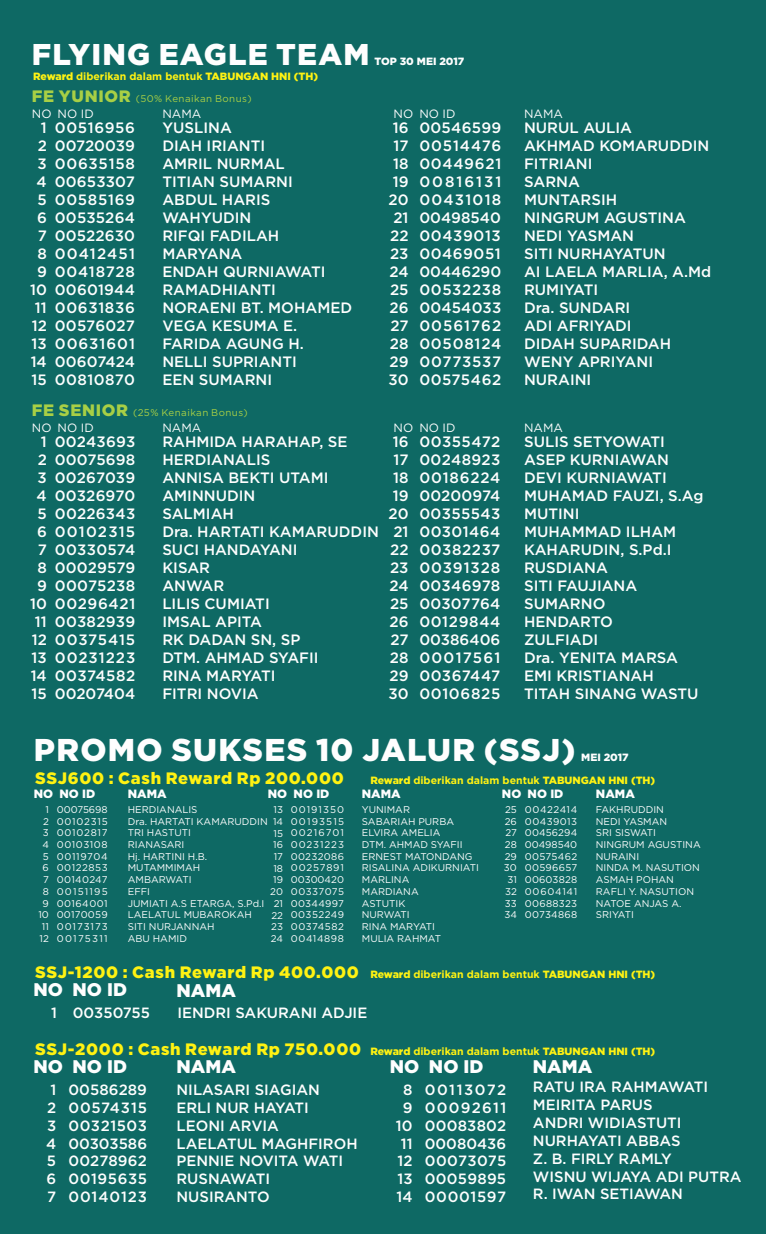
<style>
.page{position:relative;width:766px;height:1234px;background:#fff}
.page>*{position:absolute;margin:0;border:0;box-sizing:border-box;transform-origin:0 0}
.t1{font:900 31.5px "Gotham";letter-spacing:.04em;color:#fefefe}
.t2{font:900 30px "Gotham";letter-spacing:.04em;color:#fefefe}
.t3{font:900 18.3px "Gotham";color:#fefefe}
.t4{font:900 16.5px "Gotham";letter-spacing:.04em;color:#fff212}
.t5{font:500 15px/18px "Gotham";color:#fefefe;text-align:justify}
.t6{font:500 14.85px/17.9px "Gotham";color:#fefefe;text-align:justify}
.t7{font:12px "Gotham";color:#fefefe}
.t8{font:900 12px "Gotham";color:#fefefe}
.t9{font:900 10.5px/22.6px "Gotham";color:#fff212}
.t10{font:900 10.5px "Gotham";color:#fefefe}
.t11{font:9.75px/11.7px "Gotham";color:#fefefe}
.t12{font:9.75px "Gotham";letter-spacing:.045em;color:#a8cf45}
.s1{font-weight:700}
.s2{font-weight:900;font-size:16.5px}
.s3{color:#fefefe}
.s4{font-size:10.5px}
.s5{font-weight:700;font-size:10.5px}
</style>
<div class="page">
<div style="left:0;top:0;width:765px;height:1233px;background:#0e6964"></div>
<h2 class="t2" style="left:32px;top:41px;width:339px">FLYING EAGLE TEAM</h2>
<p class="t10" style="left:374px;top:57px;width:91px">TOP 30 MEI 2017</p>
<p class="t9" style="left:33px;top:66px;width:286px">Reward <span class="s1">diberikan dalam bentuk</span> TABUNGAN HNI (TH)</p>
<p class="t7" style="left:32px;top:109px;width:21px">NO</p>
<p class="t12" style="left:32px;top:94px;width:221px"><span class="s2">FE YUNIOR</span> (50% Kenaikan Bonus)</p>
<p class="t7" style="left:58px;top:109px;width:38px">NO ID</p>
<p class="t7" style="left:162px;top:109px;width:40px">NAMA</p>
<p class="t7" style="left:393px;top:109px;width:63px">NO NO ID</p>
<p class="t7" style="left:524px;top:109px;width:40px">NAMA</p>
<p class="t5" style="left:419px;top:119px;width:83px">00546599<br>00514476<br>00449621<br>00816131<br>00431018<br>00498540<br>00439013<br>00469051<br>00446290<br>00532238<br>00454033<br>00561762<br>00508124<br>00773537<br>00575462</p>
<p class="t5" style="left:55px;top:119px;width:82px">00516956<br>00720039<br>00635158<br>00653307<br>00585169<br>00535264<br>00522630<br>00412451<br>00418728<br>00601944<br>00631836<br>00576027<br>00631601<br>00607424<br>00810870</p>
<p class="t5" style="left:162px;top:119px;width:191px;text-align:left">YUSLINA<br>DIAH IRIANTI<br>AMRIL NURMAL<br>TITIAN SUMARNI<br>ABDUL HARIS<br>WAHYUDIN<br>RIFQI FADILAH<br>MARYANA<br>ENDAH QURNIAWATI<br>RAMADHIANTI<br>NORAENI BT. MOHAMED<br>VEGA KESUMA E.<br>FARIDA AGUNG H.<br>NELLI SUPRIANTI<br>EEN SUMARNI</p>
<p class="t5" style="left:524px;top:119px;width:189px;text-align:left">NURUL AULIA<br>AKHMAD KOMARUDDIN<br>FITRIANI<br>SARNA<br>MUNTARSIH<br>NINGRUM AGUSTINA<br>NEDI YASMAN<br>SITI NURHAYATUN<br>AI LAELA MARLIA, A.Md<br>RUMIYATI<br>Dra. SUNDARI<br>ADI AFRIYADI<br>DIDAH SUPARIDAH<br>WENY APRIYANI<br>NURAINI</p>
<p class="t5" style="left:388px;top:119px;width:22px;text-align:center">16<br>17<br>18<br>19<br>20<br>21<br>22<br>23<br>24<br>25<br>26<br>27<br>28<br>29<br>30</p>
<p class="t5" style="left:30px;top:119px;width:18px;text-align:right">1<br>2<br>3<br>4<br>5<br>6<br>7<br>8<br>9<br>10<br>11<br>12<br>13<br>14<br>15</p>
<p class="t12" style="left:32px;top:407px;width:217px"><span class="s2">FE SENIOR</span> (25% Kenaikan Bonus)</p>
<p class="t7" style="left:32px;top:422px;width:21px">NO</p>
<p class="t7" style="left:58px;top:422px;width:38px">NO ID</p>
<p class="t7" style="left:162px;top:422px;width:40px">NAMA</p>
<p class="t7" style="left:393px;top:422px;width:63px">NO NO ID</p>
<p class="t7" style="left:524px;top:422px;width:40px">NAMA</p>
<p class="t5" style="left:419px;top:433px;width:83px">00355472<br>00248923<br>00186224<br>00200974<br>00355543<br>00301464<br>00382237<br>00391328<br>00346978<br>00307764<br>00129844<br>00386406<br>00017561<br>00367447<br>00106825</p>
<p class="t5" style="left:55px;top:433px;width:82px">00243693<br>00075698<br>00267039<br>00326970<br>00226343<br>00102315<br>00330574<br>00029579<br>00075238<br>00296421<br>00382939<br>00375415<br>00231223<br>00374582<br>00207404</p>
<p class="t5" style="left:162px;top:433px;width:218px;text-align:left">RAHMIDA HARAHAP, SE<br>HERDIANALIS<br>ANNISA BEKTI UTAMI<br>AMINNUDIN<br>SALMIAH<br>Dra. HARTATI KAMARUDDIN<br>SUCI HANDAYANI<br>KISAR<br>ANWAR<br>LILIS CUMIATI<br>IMSAL APITA<br>RK DADAN SN, SP<br>DTM. AHMAD SYAFII<br>RINA MARYATI<br>FITRI NOVIA</p>
<p class="t5" style="left:524px;top:433px;width:181px;text-align:left">SULIS SETYOWATI<br>ASEP KURNIAWAN<br>DEVI KURNIAWATI<br>MUHAMAD FAUZI, S.Ag<br>MUTINI<br>MUHAMMAD ILHAM<br>KAHARUDIN, S.Pd.I<br>RUSDIANA<br>SITI FAUJIANA<br>SUMARNO<br>HENDARTO<br>ZULFIADI<br>Dra. YENITA MARSA<br>EMI KRISTIANAH<br>TITAH SINANG WASTU</p>
<p class="t5" style="left:388px;top:433px;width:22px;text-align:center">16<br>17<br>18<br>19<br>20<br>21<br>22<br>23<br>24<br>25<br>26<br>27<br>28<br>29<br>30</p>
<p class="t5" style="left:30px;top:433px;width:18px;text-align:right">1<br>2<br>3<br>4<br>5<br>6<br>7<br>8<br>9<br>10<br>11<br>12<br>13<br>14<br>15</p>
<h1 class="t1" style="left:34px;top:735px;width:543px">PROMO SUKSES 10 JALUR (SSJ)</h1>
<p class="t9" style="left:370px;top:746px;width:286px;text-indent:211px"><span class="s3">MEI 2017<br></span>Reward <span class="s1">diberikan dalam bentuk</span> TABUNGAN HNI (TH)</p>
<p class="t4" style="left:35px;top:770px;width:310px">SSJ600 : Cash Reward Rp 200.000</p>
<p class="t8" style="left:34px;top:788px;width:21px">NO</p>
<p class="t8" style="left:59px;top:788px;width:37px">NO ID</p>
<p class="t11" style="left:57px;top:803px;width:52px;text-align:justify">00075698<br>00102315<br>00102817<br>00103108<br>00119704<br>00122853<br>00140247<br>00151195<br>00164001<br>00170059<br>00173173<br>00175311</p>
<p class="t11" style="left:38px;top:804px;width:12px;text-align:right">1<br>2<br>3<br>4<br>5<br>6<br>7<br>8<br>9<br>10<br>11<br>12</p>
<p class="t8" style="left:128px;top:788px;width:40px">NAMA</p>
<p class="t8" style="left:268px;top:788px;width:21px">NO</p>
<p class="t11" style="left:128px;top:803px;width:141px">HERDIANALIS<br>Dra. HARTATI KAMARUDDIN<br>TRI HASTUTI<br>RIANASARI<br>Hj. HARTINI H.B.<br>MUTAMMIMAH<br>AMBARWATI<br>EFFI<br>JUMIATI A.S ETARGA, S.Pd.I<br>LAELATUL MUBAROKAH<br>SITI NURJANNAH<br>ABU HAMID</p>
<p class="t8" style="left:293px;top:788px;width:37px">NO ID</p>
<p class="t8" style="left:362px;top:788px;width:40px">NAMA</p>
<p class="t11" style="left:291px;top:803px;width:55px;text-align:justify">00191350<br>00193515<br>00216701<br>00231223<br>00232086<br>00257891<br>00300420<br>00337075<br>00344997<br>00352249<br>00374582<br>00414898</p>
<p class="t11" style="left:362px;top:803px;width:118px">YUNIMAR<br>SABARIAH PURBA<br>ELVIRA AMELIA<br>DTM. AHMAD SYAFII<br>ERNEST MATONDANG<br>RISALINA ADIKURNIATI<br>MARLINA<br>MARDIANA<br>ASTUTIK<br>NURWATI<br>RINA MARYATI<br>MULIA RAHMAT</p>
<p class="t11" style="left:270px;top:804px;width:14px;text-align:center">13<br>14<br>15<br>16<br>17<br>18<br>19<br>20<br>21<br>22<br>23<br>24</p>
<p class="t8" style="left:502px;top:788px;width:21px">NO</p>
<p class="t8" style="left:527px;top:788px;width:37px">NO ID</p>
<p class="t8" style="left:595px;top:788px;width:40px">NAMA</p>
<p class="t11" style="left:524px;top:803px;width:54px;text-align:justify">00422414<br>00439013<br>00456294<br>00498540<br>00575462<br>00596657<br>00603828<br>00604141<br>00688323<br>00734868</p>
<p class="t11" style="left:504px;top:803px;width:14px;text-align:center">25<br>26<br>27<br>28<br>29<br>30<br>31<br>32<br>33<br>34</p>
<p class="t11" style="left:595px;top:803px;width:106px">FAKHRUDDIN<br>NEDI YASMAN<br>SRI SISWATI<br>NINGRUM AGUSTINA<br>NURAINI<br>NINDA M. NASUTION<br>ASMAH POHAN<br>RAFLI Y. NASUTION<br>NATOE ANJAS A.<br>SRIYATI</p>
<p class="t4" style="left:35px;top:964px;width:325px">SSJ-1200 : Cash Reward Rp 400.000</p>
<p class="t9" style="left:370px;top:962px;width:286px">Reward <span class="s1">diberikan dalam bentuk</span> TABUNGAN HNI (TH)</p>
<p class="t3" style="left:33px;top:981px;width:31px">NO</p>
<p class="t3" style="left:73px;top:981px;width:56px">NO ID</p>
<p class="t6" style="left:51px;top:1004px;width:100px">1 00350755</p>
<p class="t3" style="left:176px;top:981px;width:61px">NAMA</p>
<p class="t6" style="left:177px;top:1004px;width:191px">IENDRI SAKURANI ADJIE</p>
<p class="t4" style="left:35px;top:1041px;width:621px">SSJ-2000 : Cash Reward Rp 750.000 <span class="s4">Reward</span> <span class="s5">diberikan dalam bentuk</span> <span class="s4">TABUNGAN HNI (TH)</span></p>
<p class="t3" style="left:429px;top:1057px;width:56px">NO ID</p>
<p class="t3" style="left:533px;top:1058px;width:61px">NAMA</p>
<p class="t6" style="left:424px;top:1081px;width:83px">00113072<br>00092611<br>00083802<br>00080436<br>00073075<br>00059895<br>00001597</p>
<p class="t6" style="left:533px;top:1078px;width:210px;text-align:left">RATU IRA RAHMAWATI<br>MEIRITA PARUS<br>ANDRI WIDIASTUTI<br>NURHAYATI ABBAS<br>Z. B. FIRLY RAMLY<br>WISNU WIJAYA ADI PUTRA<br>R. IWAN SETIAWAN</p>
<p class="t3" style="left:33px;top:1057px;width:31px">NO</p>
<p class="t3" style="left:73px;top:1057px;width:56px">NO ID</p>
<p class="t3" style="left:176px;top:1058px;width:61px">NAMA</p>
<p class="t3" style="left:390px;top:1057px;width:31px">NO</p>
<p class="t6" style="left:68px;top:1081px;width:80px">00586289<br>00574315<br>00321503<br>00303586<br>00278962<br>00195635<br>00140123</p>
<p class="t6" style="left:176px;top:1081px;width:182px;text-align:left">NILASARI SIAGIAN<br>ERLI NUR HAYATI<br>LEONI ARVIA<br>LAELATUL MAGHFIROH<br>PENNIE NOVITA WATI<br>RUSNAWATI<br>NUSIRANTO</p>
<p class="t6" style="left:396px;top:1081px;width:18px;text-align:center">8<br>9<br>10<br>11<br>12<br>13<br>14</p>
<p class="t6" style="left:46px;top:1081px;width:12px">1<br>2<br>3<br>4<br>5<br>6<br>7</p>
</div>
